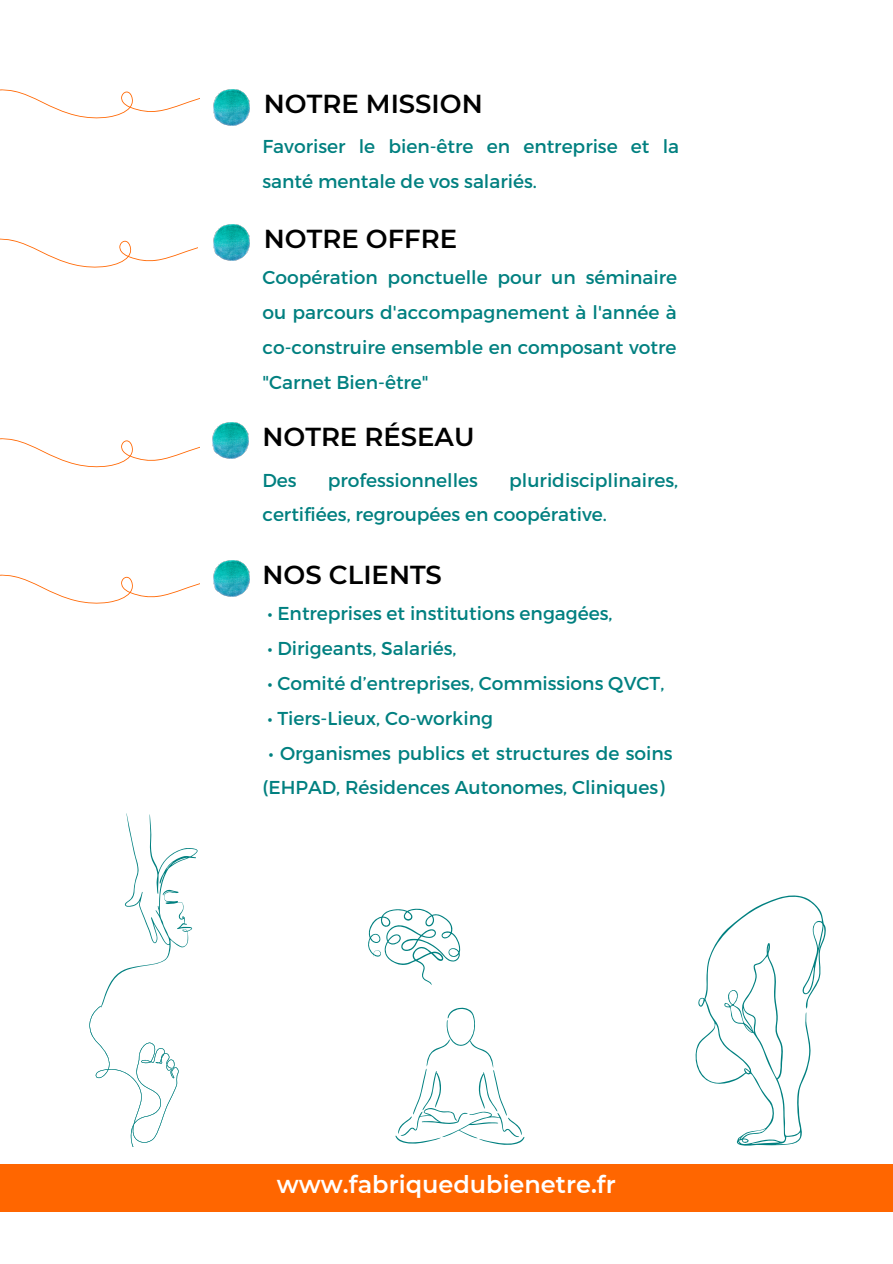
<style>
.page{position:relative;width:893px;height:1264px;background:#fff}
.page>*{position:absolute;margin:0;border:0;box-sizing:border-box;transform-origin:0 0}
.t1{font:600 25.95px "Montserrat";color:#000}
.t2{font:600 24px "Montserrat";color:#fff}
.t3{font:18.6px/34.8px "Montserrat";color:#008080}
</style>
<div class="page">
<svg style="left:368px;top:908px;width:92px;height:77px"></svg>
<svg style="left:395px;top:1007px;width:129px;height:138px"></svg>
<img style="left:214px;top:560px;width:36px;height:36px">
<img style="left:212px;top:422px;width:36px;height:36px">
<img style="left:214px;top:224px;width:36px;height:36px">
<img style="left:214px;top:89px;width:36px;height:36px">
<svg style="left:89px;top:813px;width:108px;height:333px"></svg>
<svg style="left:695px;top:895px;width:131px;height:250px"></svg>
<div style="left:0;top:1164px;width:892px;height:47px;background:#f60"></div>
<svg style="left:0;top:89px;width:200px;height:30px"></svg>
<svg style="left:0;top:238px;width:198px;height:30px"></svg>
<svg style="left:0;top:438px;width:200px;height:30px"></svg>
<svg style="left:0;top:574px;width:200px;height:30px"></svg>
<p class="t1" style="left:264px;top:88px;width:220px">NOTRE MISSION</p>
<p class="t3" style="left:262px;top:128px;width:418px">Favoriser le bien-être en entreprise et la santé mentale de vos salariés.</p>
<p class="t1" style="left:264px;top:223px;width:195px">NOTRE OFFRE</p>
<p class="t3" style="left:262px;top:259px;width:416px;text-align:justify">Coopération ponctuelle pour un séminaire ou parcours d'accompagnement à l'année à co-construire ensemble en composant votre "Carnet Bien-être"</p>
<p class="t1" style="left:262px;top:421px;width:213px">NOTRE RÉSEAU</p>
<p class="t3" style="left:262px;top:461px;width:36px">Des</p>
<p class="t3" style="left:328px;top:461px;width:151px">professionnelles</p>
<p class="t3" style="left:262px;top:461px;width:417px;text-indent:247px">pluridisciplinaires, certifiées, regroupées en coopérative.</p>
<p class="t1" style="left:262px;top:559px;width:181px">NOS CLIENTS</p>
<p class="t3" style="left:267px;top:595px;width:346px">• Entreprises et institutions engagées,</p>
<p class="t3" style="left:267px;top:630px;width:191px">• Dirigeants, Salariés,</p>
<p class="t3" style="left:267px;top:665px;width:398px">• Comité d’entreprises, Commissions QVCT,</p>
<p class="t3" style="left:267px;top:699px;width:227px">• Tiers-Lieux, Co-working</p>
<p class="t3" style="left:262px;top:734px;width:411px;text-align:center">• Organismes publics et structures de soins (EHPAD, Résidences Autonomes, Cliniques)</p>
<p class="t2" style="left:277px;top:1169px;width:340px">www.fabriquedubienetre.fr</p>
</div>
